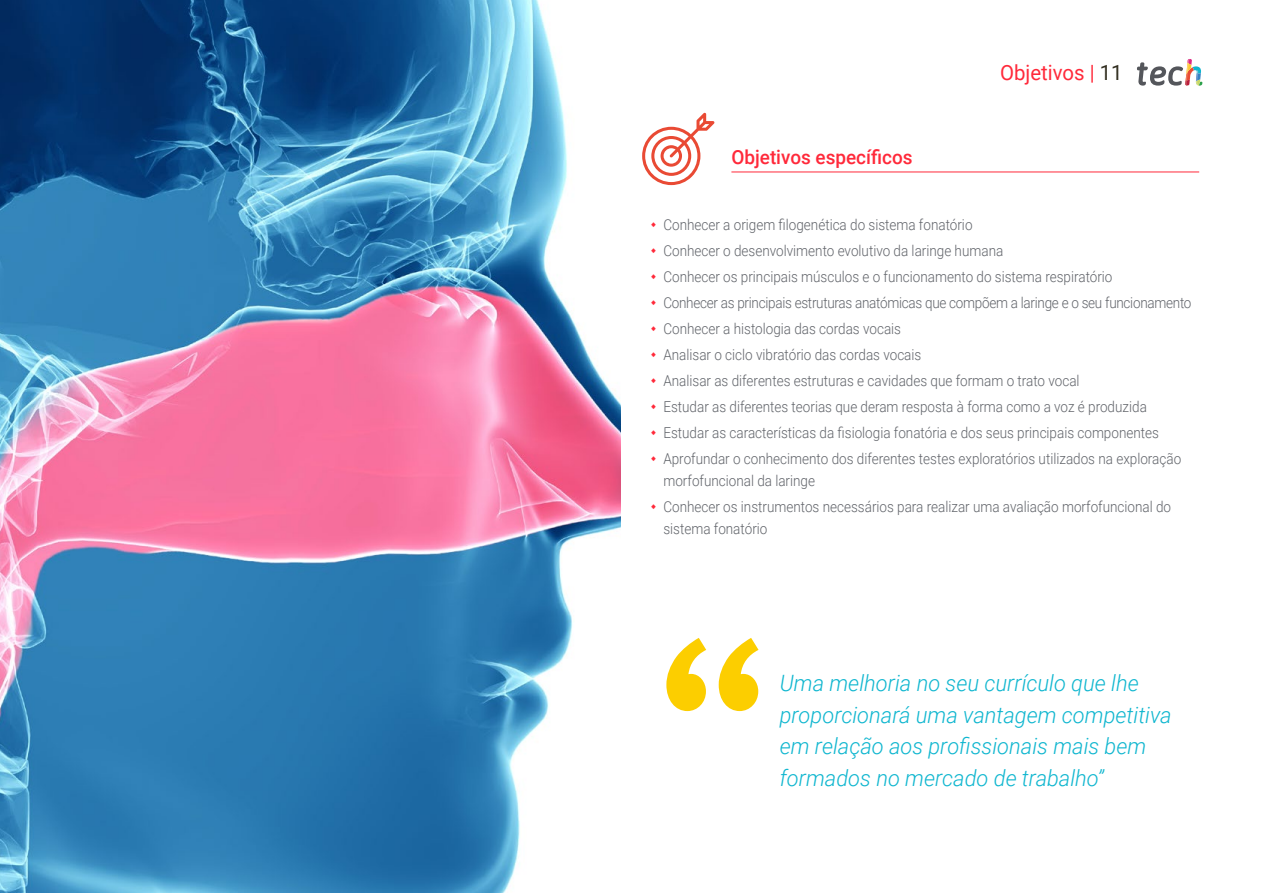
<style>
.page{position:relative;width:1263px;height:893px;background:#fff}
.page>*{position:absolute;margin:0;border:0;box-sizing:border-box;transform-origin:0 0}
.t1{font:italic 300 22.5px/31.5px "Roboto";color:#0fb6cf}
.t2{font:21px "Roboto";color:#ff293a}
.t3{font:500 19.5px "Roboto";color:#ff293a}
.t4{font:300 15px/26px "Roboto";color:#61646a;scale:.9 1}
.s1{color:#312e20}
</style>
<div class="page">
<hr style="left:731px;top:172px;width:468px;height:1px;background:#ff293a">
<svg style="left:642px;top:113px;width:72px;height:72px"></svg>
<img style="left:0;top:0;width:621px;height:893px">
<svg style="left:666px;top:638px;width:92px;height:73px"></svg>
<svg style="left:1137px;top:59px;width:65px;height:27px"></svg>
<h3 class="t3" style="left:731px;top:143px;width:183px">Objetivos específicos</h3>
<h2 class="t2" style="left:1000px;top:57px;width:124px">Objetivos | <span class="s1">11</span></h2>
<p class="t4" style="left:663px;top:211px;width:588px">Conhecer a origem filogenética do sistema fonatório<br>Conhecer o desenvolvimento evolutivo da laringe humana<br>Conhecer os principais músculos e o funcionamento do sistema respiratório<br>Conhecer as principais estruturas anatómicas que compõem a laringe e o seu funcionamento Conhecer a histologia das cordas vocais<br>Analisar o ciclo vibratório das cordas vocais<br>Analisar as diferentes estruturas e cavidades que formam o trato vocal<br>Estudar as diferentes teorias que deram resposta à forma como a voz é produzida Estudar as características da fisiologia fonatória e dos seus principais componentes Aprofundar o conhecimento dos diferentes testes exploratórios utilizados na exploração</p>
<p class="t4" style="left:663px;top:467px;width:566px">morfofuncional da laringe<br>Conhecer os instrumentos necessários para realizar uma avaliação morfofuncional do</p>
<p class="t4" style="left:663px;top:515px;width:117px">sistema fonatório</p>
<h1 class="t1" style="left:780px;top:667px;width:393px">Uma melhoria no seu currículo que lhe proporcionará uma vantagem competitiva em relação aos profissionais mais bem formados no mercado de trabalho”</h1>
</div>
